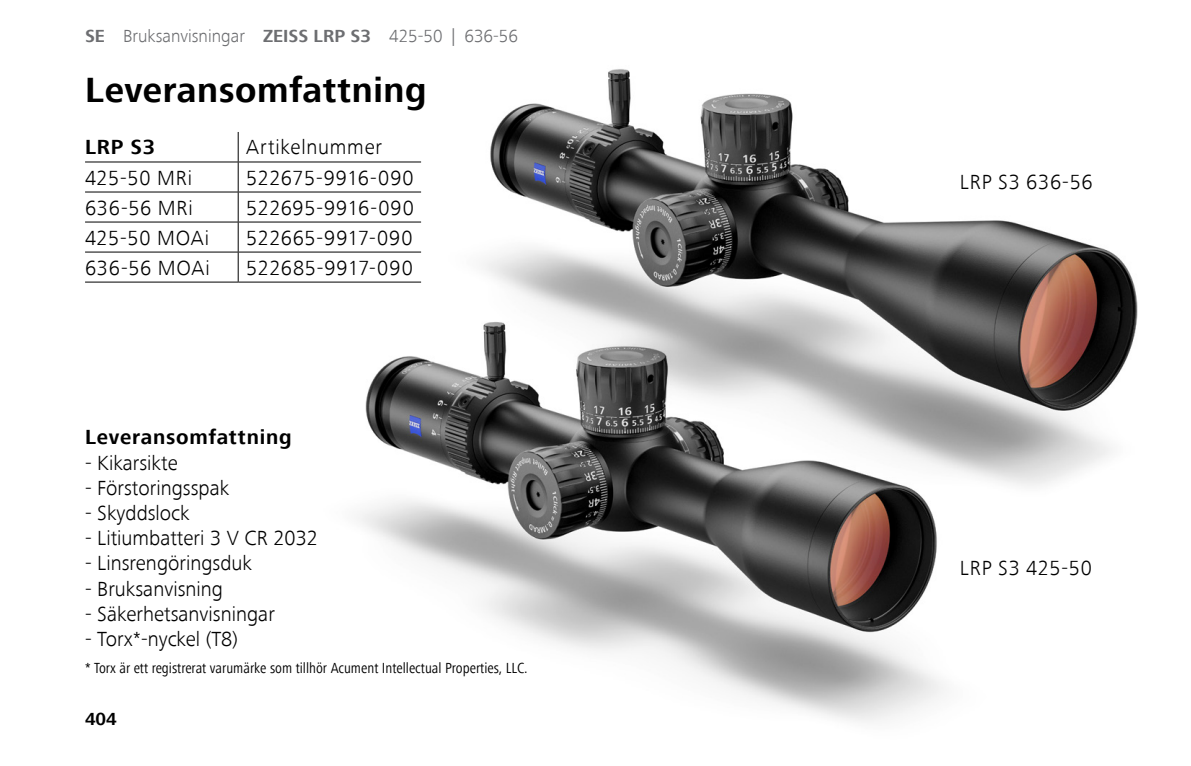
<style>
.page{position:relative;width:1191px;height:766px;background:#fff}
.page>*{position:absolute;margin:0;border:0;box-sizing:border-box;transform-origin:0 0}
.head{font:700 36px "ZEISS Frutiger Next W1 G";letter-spacing:.015em;color:#000}
.Copy_Light{font:300 21px "ZEISS Frutiger Next W1 G";color:#000}
.Copy_Light-2{font:300 21px "ZEISS Frutiger Next W1 G";letter-spacing:.03em;color:#000}
.Copy_Light-3{font:300 21px "ZEISS Frutiger Next W1 G";letter-spacing:.035em;color:#000}
.Footnote_Light{font:300 21px "ZEISS Frutiger Next W1 G";letter-spacing:.035em;color:#000}
.Table_Copy_Headline{font:700 21px "ZEISS Frutiger Next W1 G";letter-spacing:.035em;color:#000}
.Copy_Light-4{font:300 21px "ZEISS Frutiger Next W1 G";letter-spacing:.025em;color:#000}
.Copy_Headline_bold{font:700 21px "ZEISS Frutiger Next W1 G";color:#000}
.t1{font:300 18px "ZEISS Frutiger Next W1 G";color:#6d6e71}
.t2{font:700 18px "ZEISS Frutiger Next W1 G";color:#000}
.t3{font:condensed 15px "ZEISS Frutiger Next W1 G";color:#000}
.s1{font-weight:700}
</style>
<div class="page">
<img style="left:324px;top:69px;width:814px;height:412px">
<img style="left:324px;top:307px;width:729px;height:415px">
<svg style="left:238px;top:132px;width:1px;height:149px"></svg>
<hr style="left:85px;top:221px;width:153px;height:1px;background:#000">
<hr style="left:238px;top:221px;width:183px;height:1px;background:#000">
<hr style="left:85px;top:161px;width:153px;height:1px;background:#000">
<hr style="left:238px;top:161px;width:183px;height:1px;background:#000">
<hr style="left:85px;top:191px;width:153px;height:1px;background:#000">
<hr style="left:238px;top:191px;width:183px;height:1px;background:#000">
<hr style="left:85px;top:251px;width:153px;height:1px;background:#000">
<hr style="left:238px;top:251px;width:183px;height:1px;background:#000">
<hr style="left:85px;top:281px;width:153px;height:1px;background:#000">
<hr style="left:238px;top:281px;width:183px;height:1px;background:#000">
<p class="t1" style="left:85px;top:26px;width:434px"><span class="s1">SE</span> Bruksanvisningar <span class="s1">ZEISS LRP S3</span> 425-50 | 636-56</p>
<p class="head" style="left:85px;top:69px;width:343px">Leveransomfattning</p>
<p class="Copy_Headline_bold" style="left:85px;top:135px;width:72px">LRP S3</p>
<p class="Copy_Light-3" style="left:246px;top:135px;width:137px">Artikelnummer</p>
<p class="Copy_Light" style="left:85px;top:165px;width:108px">425-50 MRi</p>
<p class="Copy_Light-4" style="left:246px;top:165px;width:169px">522675-9916-090</p>
<p class="Copy_Light" style="left:85px;top:195px;width:109px">636-56 MRi</p>
<p class="Copy_Light-2" style="left:246px;top:195px;width:169px">522695-9916-090</p>
<p class="Copy_Light-2" style="left:85px;top:225px;width:126px">425-50 MOAi</p>
<p class="Copy_Light-2" style="left:246px;top:225px;width:168px">522665-9917-090</p>
<p class="Copy_Light-3" style="left:85px;top:255px;width:126px">636-56 MOAi</p>
<p class="Copy_Light-2" style="left:246px;top:255px;width:168px">522685-9917-090</p>
<p class="Table_Copy_Headline" style="left:85px;top:425px;width:208px">Leveransomfattning</p>
<p class="Copy_Light" style="left:85px;top:450px;width:94px">- Kikarsikte</p>
<p class="Copy_Light" style="left:85px;top:475px;width:146px">- Förstoringsspak</p>
<p class="Copy_Light" style="left:85px;top:501px;width:106px">- Skyddslock</p>
<p class="Copy_Light" style="left:85px;top:526px;width:234px">- Litiumbatteri 3 V CR 2032</p>
<p class="Copy_Light" style="left:85px;top:551px;width:168px">- Linsrengöringsduk</p>
<p class="Copy_Light" style="left:85px;top:576px;width:139px">- Bruksanvisning</p>
<p class="Copy_Light" style="left:85px;top:601px;width:191px">- Säkerhetsanvisningar</p>
<p class="Copy_Light" style="left:85px;top:627px;width:154px">- Torx*-nyckel (T8)</p>
<p class="t3" style="left:85px;top:658px;width:444px">* Torx är ett registrerat varumärke som tillhör Acument Intellectual Properties, LLC.</p>
<p class="t2" style="left:85px;top:708px;width:33px">404</p>
<p class="Footnote_Light" style="left:960px;top:170px;width:134px">LRP S3 636-56</p>
<p class="Footnote_Light" style="left:960px;top:556px;width:133px">LRP S3 425-50</p>
</div>
